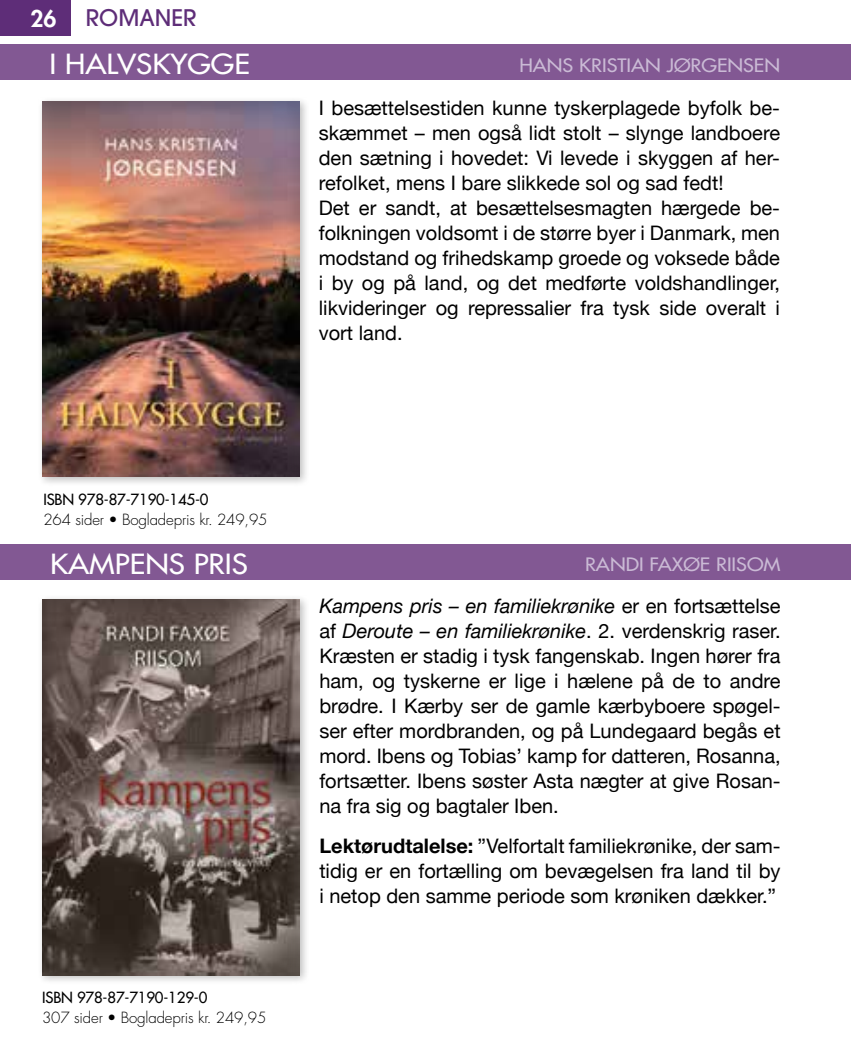
<style>
.page{position:relative;width:851px;height:1063px;background:#fff}
.page>*{position:absolute;margin:0;border:0;box-sizing:border-box;transform-origin:0 0}
.t1{font:27px "Futura";color:#fff;scale:1.11 1}
.t2{font:500 22.5px "Avant Garde";color:#5e2d78}
.t3{font:800 22.5px "Futura";color:#fff}
.t4{font:20px/25px "Helvetica Neue";color:#000}
.t5{font:18px "Futura";color:#cabad5;scale:1.11 1}
.t6{font:300 15px "Futura";letter-spacing:-.01em;color:#000}
.t7{font:15px "Futura";letter-spacing:-.01em;color:#000}
.s1{font-style:italic}
.s2{font-weight:700}
</style>
<div class="page">
<div style="left:0;top:0;width:71px;height:35px;background:#5e2d78"></div>
<div style="left:0;top:45px;width:850px;height:35px;background:#825893"></div>
<div style="left:0;top:544px;width:850px;height:36px;background:#825893"></div>
<div style="left:37px;top:96px;width:272px;height:391px;background:#000;opacity:.25"></div>
<div style="left:42px;top:99px;width:261px;height:382px;background:#000;opacity:.15"></div>
<div style="left:37px;top:594px;width:272px;height:391px;background:#000;opacity:.25"></div>
<div style="left:42px;top:597px;width:261px;height:383px;background:#000;opacity:.15"></div>
<p class="t3" style="left:30px;top:3px;width:28px">26</p>
<p class="t2" style="left:86px;top:4px;width:112px">ROMANER</p>
<h1 class="t1" style="left:50px;top:47px;width:182px">I HALVSKYGGE</h1>
<p class="t5" style="left:519px;top:53px;width:236px">HANS KRISTIAN JØRGENSEN</p>
<p class="t4" style="left:319px;top:97px;width:462px">I besættelsestiden kunne tyskerplagede byfolk be&shy;skæmmet – men også lidt stolt – slynge landboere den sætning i hovedet: Vi levede i skyggen af her&shy;refolket, mens I bare slikkede sol og sad fedt!<br>Det er sandt, at besættelsesmagten hærgede be&shy;folkningen voldsomt i de større byer i Danmark, men modstand og frihedskamp groede og voksede både i by og på land, og det medførte voldshandlinger, likvideringer og repressalier fra tysk side overalt i vort land.</p>
<p class="t7" style="left:43px;top:490px;width:167px">ISBN 978-87-7190-145-0</p>
<p class="t6" style="left:43px;top:510px;width:226px">264 sider • Bogladepris kr. 249,95</p>
<h1 class="t1" style="left:50px;top:546px;width:180px">KAMPENS PRIS</h1>
<p class="t5" style="left:585px;top:553px;width:178px">RANDI FAXØE RIISOM</p>
<p class="t7" style="left:42px;top:987px;width:167px">ISBN 978-87-7190-129-0</p>
<p class="t6" style="left:42px;top:1007px;width:226px">307 sider • Bogladepris kr. 249,95</p>
<p class="t4" style="left:319px;top:595px;width:463px"><span class="s1">Kampens pris – en familiekrønike</span> er en fortsættelse af <span class="s1">Deroute – en familiekrønike</span>. 2. verdenskrig raser.<br>Kræsten er stadig i tysk fangenskab. Ingen hører fra ham, og tyskerne er lige i hælene på de to andre brødre. I Kærby ser de gamle kærbyboere spøgel&shy;ser efter mordbranden, og på Lundegaard begås et mord. Ibens og Tobias’ kamp for datteren, Rosanna, fortsætter. Ibens søster Asta nægter at give Rosan&shy;na fra sig og bagtaler Iben.</p>
<p class="t4" style="left:319px;top:834px;width:462px;text-align:justify"><span class="s2">Lektørudtalelse:</span> ”Velfortalt familiekrønike, der sam&shy;tidig er en fortælling om bevægelsen fra land til by i netop den samme periode som krøniken dækker. ”</p>
</div>
